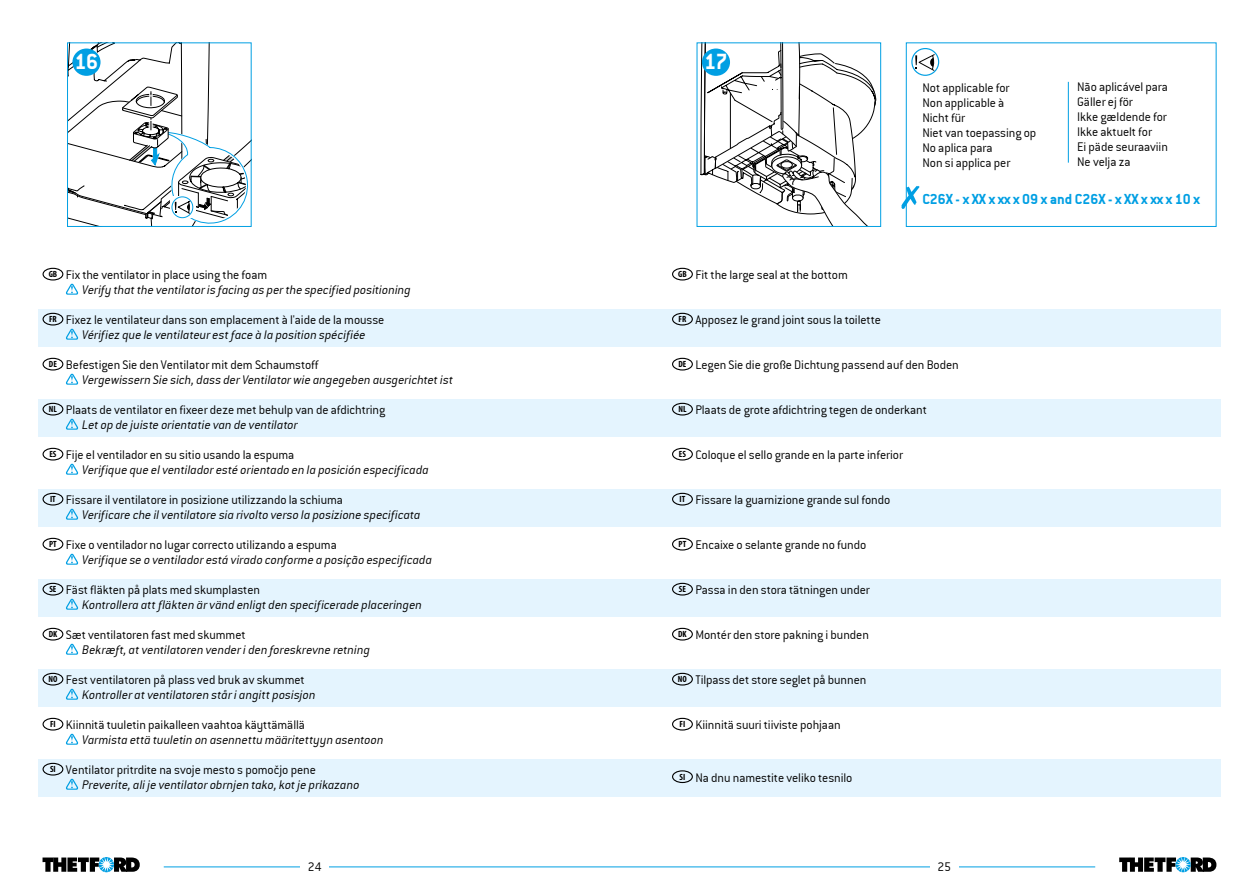
<style>
.page{position:relative;width:1259px;height:893px;background:#fff}
.page>*{position:absolute;margin:0;border:0;box-sizing:border-box;transform-origin:0 0}
.t1{font:700 23.85px "Conduit IT Cbold";color:#fff}
.t2{font:700 15.75px "Conduit IT Cbold";letter-spacing:-.005em;color:#009fe3}
.t3{font:300 13.5px/15px "Conduit IT Clight";letter-spacing:-.005em;color:#000}
.t4{font:italic 300 13.5px "Conduit IT Clightitalic";letter-spacing:.005em;color:#000}
</style>
<div class="page">
<svg style="left:1119px;top:857px;width:97px;height:15px"></svg>
<svg style="left:43px;top:857px;width:97px;height:15px"></svg>
<hr style="left:164px;top:866px;width:931px;height:1px;background:#009fe3">
<div style="left:930px;top:855px;width:28px;height:24px;background:#fff"></div>
<div style="left:300px;top:855px;width:29px;height:24px;background:#fff"></div>
<svg style="left:700px;top:45px;width:177px;height:180px"></svg>
<div style="left:696px;top:43px;width:185px;height:184px;border:1px solid #009fe3"></div>
<div style="left:702px;top:49px;width:28px;height:27px;background:#009fe3;border-radius:50%"></div>
<div style="left:38px;top:309px;width:1182px;height:37px;background:#e4f4fe"></div>
<div style="left:38px;top:399px;width:1182px;height:37px;background:#e4f4fe"></div>
<div style="left:38px;top:489px;width:1182px;height:37px;background:#e4f4fe"></div>
<div style="left:38px;top:579px;width:1182px;height:37px;background:#e4f4fe"></div>
<div style="left:38px;top:669px;width:1182px;height:37px;background:#e4f4fe"></div>
<div style="left:38px;top:759px;width:1182px;height:37px;background:#e4f4fe"></div>
<svg style="left:69px;top:45px;width:180px;height:180px"></svg>
<div style="left:67px;top:43px;width:184px;height:184px;border:1px solid #009fe3"></div>
<div style="left:72px;top:49px;width:29px;height:27px;background:#009fe3;border-radius:50%"></div>
<div style="left:43px;top:268px;width:20px;height:13px;border:1px solid #000;border-radius:50%"></div>
<svg style="left:66px;top:284px;width:12px;height:11px"></svg>
<div style="left:43px;top:313px;width:20px;height:13px;border:1px solid #000;border-radius:50%"></div>
<svg style="left:66px;top:329px;width:12px;height:11px"></svg>
<div style="left:43px;top:358px;width:20px;height:13px;border:1px solid #000;border-radius:50%"></div>
<svg style="left:66px;top:374px;width:12px;height:11px"></svg>
<div style="left:43px;top:403px;width:20px;height:13px;border:1px solid #000;border-radius:50%"></div>
<svg style="left:66px;top:419px;width:12px;height:11px"></svg>
<div style="left:43px;top:448px;width:20px;height:13px;border:1px solid #000;border-radius:50%"></div>
<svg style="left:66px;top:464px;width:12px;height:11px"></svg>
<div style="left:43px;top:493px;width:20px;height:13px;border:1px solid #000;border-radius:50%"></div>
<svg style="left:66px;top:509px;width:12px;height:11px"></svg>
<div style="left:43px;top:538px;width:20px;height:13px;border:1px solid #000;border-radius:50%"></div>
<svg style="left:66px;top:554px;width:12px;height:11px"></svg>
<div style="left:43px;top:583px;width:20px;height:13px;border:1px solid #000;border-radius:50%"></div>
<svg style="left:66px;top:599px;width:12px;height:11px"></svg>
<div style="left:43px;top:628px;width:20px;height:13px;border:1px solid #000;border-radius:50%"></div>
<svg style="left:66px;top:644px;width:12px;height:11px"></svg>
<div style="left:43px;top:673px;width:20px;height:13px;border:1px solid #000;border-radius:50%"></div>
<svg style="left:66px;top:689px;width:12px;height:11px"></svg>
<div style="left:43px;top:718px;width:20px;height:13px;border:1px solid #000;border-radius:50%"></div>
<svg style="left:66px;top:734px;width:12px;height:11px"></svg>
<div style="left:43px;top:763px;width:20px;height:13px;border:1px solid #000;border-radius:50%"></div>
<svg style="left:66px;top:779px;width:12px;height:11px"></svg>
<div style="left:672px;top:268px;width:21px;height:13px;border:1px solid #000;border-radius:50%"></div>
<div style="left:672px;top:313px;width:21px;height:13px;border:1px solid #000;border-radius:50%"></div>
<div style="left:672px;top:358px;width:21px;height:13px;border:1px solid #000;border-radius:50%"></div>
<div style="left:672px;top:403px;width:21px;height:13px;border:1px solid #000;border-radius:50%"></div>
<div style="left:672px;top:448px;width:21px;height:13px;border:1px solid #000;border-radius:50%"></div>
<div style="left:672px;top:493px;width:21px;height:13px;border:1px solid #000;border-radius:50%"></div>
<div style="left:672px;top:538px;width:21px;height:13px;border:1px solid #000;border-radius:50%"></div>
<div style="left:672px;top:583px;width:21px;height:13px;border:1px solid #000;border-radius:50%"></div>
<div style="left:672px;top:628px;width:21px;height:13px;border:1px solid #000;border-radius:50%"></div>
<div style="left:672px;top:673px;width:21px;height:13px;border:1px solid #000;border-radius:50%"></div>
<div style="left:672px;top:718px;width:21px;height:13px;border:1px solid #000;border-radius:50%"></div>
<div style="left:672px;top:770px;width:21px;height:13px;border:1px solid #000;border-radius:50%"></div>
<div style="left:906px;top:43px;width:310px;height:184px;border:1px solid #009fe3"></div>
<hr style="left:1068px;top:82px;width:1px;height:81px;background:#009fe3">
<div style="left:911px;top:48px;width:28px;height:28px;border:1px solid #009fe3;border-radius:50%"></div>
<svg style="left:915px;top:54px;width:20px;height:17px"></svg>
<svg style="left:901px;top:186px;width:18px;height:23px"></svg>
<h1 class="t1" style="left:74px;top:48px;width:25px">16</h1>
<h1 class="t1" style="left:704px;top:48px;width:25px">17</h1>
<p class="t3" style="left:922px;top:80px;width:115px">Not applicable for<br>Non applicable à<br>Nicht für<br>Niet van toepassing op<br>No aplica para<br>Non si applica per</p>
<p class="t3" style="left:1077px;top:80px;width:92px">Não aplicável para<br>Gäller ej för<br>Ikke gældende for<br>Ikke aktuelt for<br>Ei päde seuraaviin<br>Ne velja za</p>
<p class="t2" style="left:922px;top:190px;width:279px">C26X - x XX x xx x 09 x and C26X - x XX x xx x 10 x</p>
<p class="t3" style="left:49px;top:267px;width:220px"><sup>GB</sup> Fix the ventilator in place using the foam</p>
<p class="t4" style="left:82px;top:282px;width:330px">Verify that the ventilator is facing as per the specified positioning</p>
<p class="t3" style="left:49px;top:312px;width:337px"><sup>FR</sup> Fixez le ventilateur dans son emplacement à l'aide de la mousse</p>
<p class="t4" style="left:82px;top:327px;width:285px">Vérifiez que le ventilateur est face à la position spécifiée</p>
<p class="t3" style="left:49px;top:357px;width:271px"><sup>DE</sup> Befestigen Sie den Ventilator mit dem Schaumstoff</p>
<p class="t4" style="left:82px;top:372px;width:372px">Vergewissern Sie sich, dass der Ventilator wie angegeben ausgerichtet ist</p>
<p class="t3" style="left:49px;top:402px;width:338px"><sup>NL</sup> Plaats de ventilator en fixeer deze met behulp van de afdichtring</p>
<p class="t4" style="left:82px;top:417px;width:217px">Let op de juiste orientatie van de ventilator</p>
<p class="t3" style="left:49px;top:447px;width:246px"><sup>ES</sup> Fije el ventilador en su sitio usando la espuma</p>
<p class="t4" style="left:82px;top:462px;width:348px">Verifique que el ventilador esté orientado en la posición especificada</p>
<p class="t3" style="left:50px;top:492px;width:294px"><sup>IT</sup> Fissare il ventilatore in posizione utilizzando la schiuma</p>
<p class="t4" style="left:82px;top:507px;width:340px">Verificare che il ventilatore sia rivolto verso la posizione specificata</p>
<p class="t3" style="left:49px;top:537px;width:289px"><sup>PT</sup> Fixe o ventilador no lugar correcto utilizando a espuma</p>
<p class="t4" style="left:82px;top:552px;width:351px">Verifique se o ventilador está virado conforme a posição especificada</p>
<p class="t3" style="left:49px;top:582px;width:212px"><sup>SE</sup> Fäst fläkten på plats med skumplasten</p>
<p class="t4" style="left:82px;top:597px;width:341px">Kontrollera att fläkten är vänd enligt den specificerade placeringen</p>
<p class="t3" style="left:49px;top:627px;width:198px"><sup>DK</sup> Sæt ventilatoren fast med skummet</p>
<p class="t4" style="left:82px;top:642px;width:289px">Bekræft, at ventilatoren vender i den foreskrevne retning</p>
<p class="t3" style="left:48px;top:672px;width:258px"><sup>NO</sup> Fest ventilatoren på plass ved bruk av skummet</p>
<p class="t4" style="left:82px;top:687px;width:235px">Kontroller at ventilatoren står i angitt posisjon</p>
<p class="t3" style="left:50px;top:717px;width:256px"><sup>FI</sup> Kiinnitä tuuletin paikalleen vaahtoa käyttämällä</p>
<p class="t4" style="left:82px;top:732px;width:303px">Varmista että tuuletin on asennettu määritettyyn asentoon</p>
<p class="t3" style="left:50px;top:762px;width:267px"><sup>SI</sup> Ventilator pritrdite na svoje mesto s pomocˇjo pene</p>
<p class="t4" style="left:82px;top:777px;width:279px">Preverite, ali je ventilator obrnjen tako, kot je prikazano</p>
<p class="t3" style="left:678px;top:267px;width:171px"><sup>GB</sup> Fit the large seal at the bottom</p>
<p class="t3" style="left:678px;top:312px;width:204px"><sup>FR</sup> Apposez le grand joint sous la toilette</p>
<p class="t3" style="left:678px;top:357px;width:282px"><sup>DE</sup> Legen Sie die große Dichtung passend auf den Boden</p>
<p class="t3" style="left:678px;top:402px;width:250px"><sup>NL</sup> Plaats de grote afdichtring tegen de onderkant</p>
<p class="t3" style="left:679px;top:447px;width:226px"><sup>ES</sup> Coloque el sello grande en la parte inferior</p>
<p class="t3" style="left:679px;top:492px;width:212px"><sup>IT</sup> Fissare la guarnizione grande sul fondo</p>
<p class="t3" style="left:678px;top:537px;width:189px"><sup>PT</sup> Encaixe o selante grande no fundo</p>
<p class="t3" style="left:679px;top:582px;width:192px"><sup>SE</sup> Passa in den stora tätningen under</p>
<p class="t3" style="left:678px;top:627px;width:192px"><sup>DK</sup> Montér den store pakning i bunden</p>
<p class="t3" style="left:678px;top:672px;width:190px"><sup>NO</sup> Tilpass det store seglet på bunnen</p>
<p class="t3" style="left:679px;top:717px;width:163px"><sup>FI</sup> Kiinnitä suuri tiiviste pohjaan</p>
<p class="t3" style="left:679px;top:770px;width:174px"><sup>SI</sup> Na dnu namestite veliko tesnilo</p>
<p class="t3" style="left:308px;top:859px;width:15px">24</p>
<p class="t3" style="left:937px;top:859px;width:15px">25</p>
</div>
